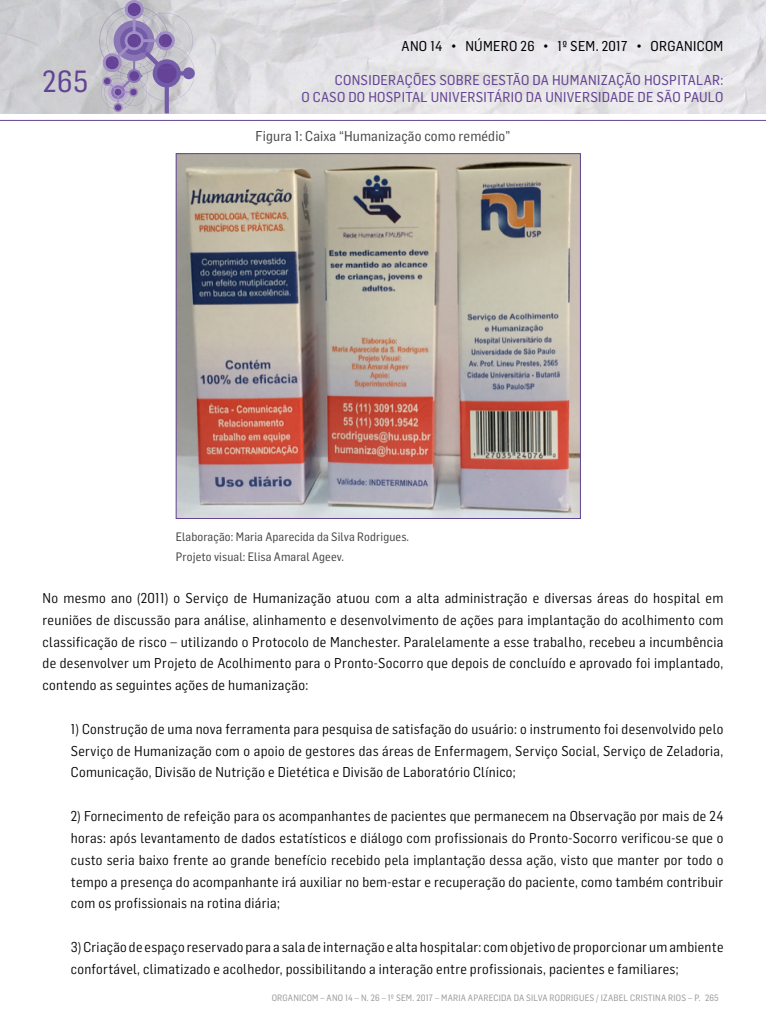
<style>
.page{position:relative;width:766px;height:1021px;background:#fff}
.page>*{position:absolute;margin:0;border:0;box-sizing:border-box;transform-origin:0 0}
.t1{font:30px "Flama Semicondensed Basic";color:#634393}
.t2{font:14px/21.8px "Flama Semicondensed";letter-spacing:.02em;color:#000;text-align:justify}
.t3{font:14px/16.8px "Flama Semicondensed Basic";letter-spacing:.02em;color:#634393;text-align:right}
.t4{font:14px "Flama Semicondensed Basic";letter-spacing:.01em;color:#4a4a49}
.t5{font:14px "Flama Semicondensed Basic";letter-spacing:.02em;color:#000}
.t6{font:12px/20px "Flama Semicondensed Basic";letter-spacing:.01em;color:#494848}
.t7{font:9px "Flama Semicondensed Basic";letter-spacing:.02em;color:#9c9b9a}
</style>
<div class="page">
<img style="left:0;top:0;width:765px;height:113px">
<hr style="left:0;top:120px;width:765px;height:1px;background:#634393">
<img style="left:177px;top:155px;width:401px;height:362px">
<div style="left:175px;top:153px;width:405px;height:366px;border:1px solid #634393"></div>
<svg style="left:99px;top:0;width:96px;height:113px;background:#b0a7c2"></svg>
<h1 class="t1" style="left:43px;top:62px;width:47px">265</h1>
<p class="t5" style="left:401px;top:37px;width:323px">ANO 14 • NÚMERO 26 • 1º SEM. 2017 • ORGANICOM</p>
<p class="t3" style="left:301px;top:71px;width:423px">CONSIDERAÇÕES SOBRE GESTÃO DA HUMANIZAÇÃO HOSPITALAR:<br>O CASO DO HOSPITAL UNIVERSITÁRIO DA UNIVERSIDADE DE SÃO PAULO</p>
<p class="t4" style="left:255px;top:127px;width:256px">Figura 1: Caixa “Humanização como remédio”</p>
<p class="t6" style="left:176px;top:526px;width:235px">Elaboração: Maria Aparecida da Silva Rodrigues.<br>Projeto visual: Elisa Amaral Ageev.</p>
<p class="t2" style="left:43px;top:586px;width:682px">No mesmo ano (2011) o Serviço de Humanização atuou com a alta administração e diversas áreas do hospital em reuniões de discussão para análise, alinhamento e desenvolvimento de ações para implantação do acolhimento com classificação de risco – utilizando o Protocolo de Manchester. Paralelamente a esse trabalho, recebeu a incumbência de desenvolver um Projeto de Acolhimento para o Pronto-Socorro que depois de concluído e aprovado foi implantado, contendo as seguintes ações de humanização:</p>
<p class="t2" style="left:71px;top:717px;width:653px">1) Construção de uma nova ferramenta para pesquisa de satisfação do usuário: o instrumento foi desenvolvido pelo Serviço de Humanização com o apoio de gestores das áreas de Enfermagem, Serviço Social, Serviço de Zeladoria, Comunicação, Divisão de Nutrição e Dietética e Divisão de Laboratório Clínico;</p>
<p class="t2" style="left:71px;top:804px;width:654px">2) Fornecimento de refeição para os acompanhantes de pacientes que permanecem na Observação por mais de 24 horas: após levantamento de dados estatísticos e diálogo com profissionais do Pronto-Socorro verificou-se que o custo seria baixo frente ao grande benefício recebido pela implantação dessa ação, visto que manter por todo o tempo a presença do acompanhante irá auxiliar no bem-estar e recuperação do paciente, como também contribuir com os profissionais na rotina diária;</p>
<p class="t2" style="left:71px;top:935px;width:654px">3) Criação de espaço reservado para a sala de internação e alta hospitalar: com objetivo de proporcionar um ambiente confortável, climatizado e acolhedor, possibilitando a interação entre profissionais, pacientes e familiares;</p>
<p class="t7" style="left:272px;top:992px;width:448px">ORGANICOM – ANO 14 – N. 26 – 1º SEM. 2017 – MARIA APARECIDA DA SILVA RODRIGUES / IZABEL CRISTINA RIOS – P. 265</p>
</div>
